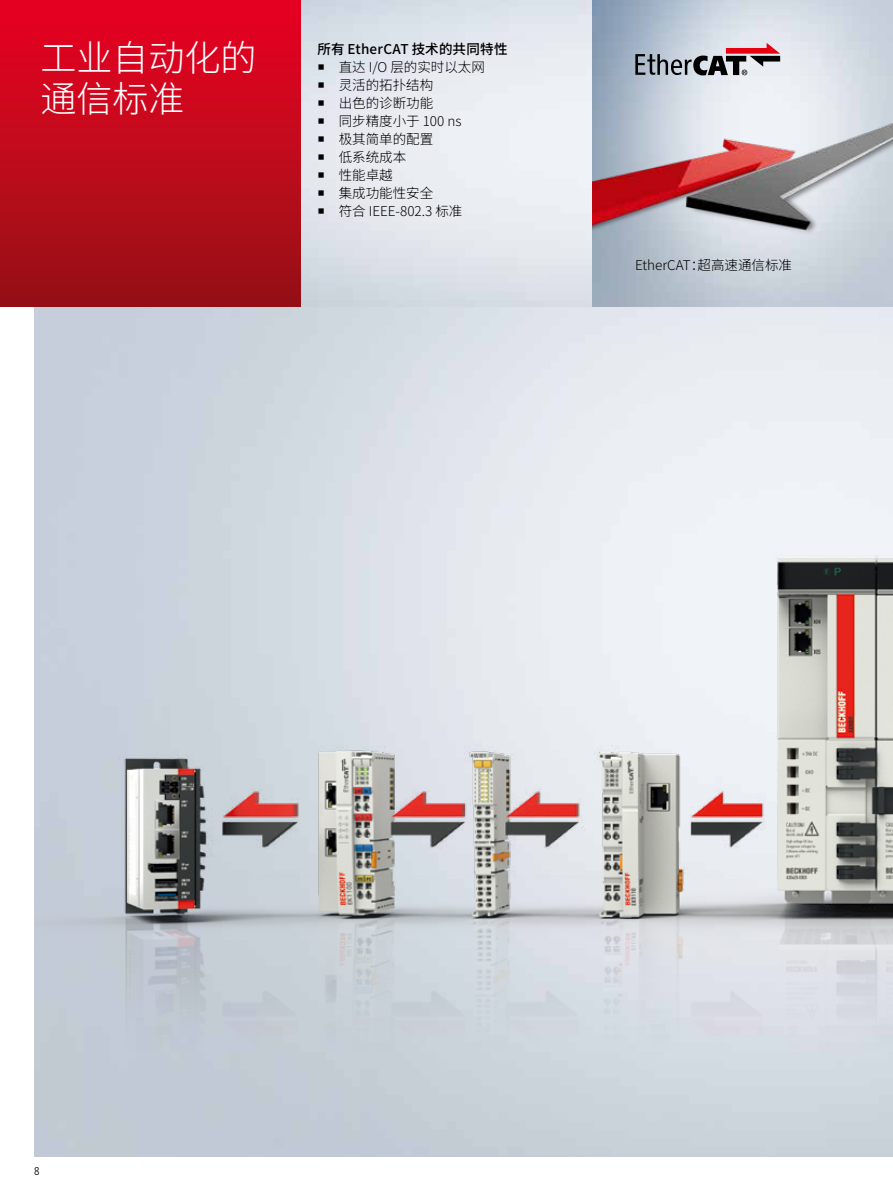
<style>
.page{position:relative;width:893px;height:1191px;background:#fff}
.page>*{position:absolute;margin:0;border:0;box-sizing:border-box;transform-origin:0 0}
.t1{font:100 36px/40.5px "Noto Sans SC";color:#fff}
.t2{font:100 13.5px/18px "Noto Sans SC";color:#000}
.t3{font:300 condensed 11.25px "Frutiger LT Pro";color:#000}
</style>
<div class="page">
<img style="left:300px;top:0;width:593px;height:306px">
<div style="left:0;top:0;width:300px;height:306px;background:linear-gradient(to bottom,#e90121,#961115)"></div>
<img style="left:34px;top:306px;width:859px;height:851px">
<img style="left:592px;top:53px;width:301px;height:244px">
<svg style="left:635px;top:43px;width:145px;height:32px;background:#9c939b"></svg>
<svg style="left:319px;top:64px;width:5px;height:6px"></svg>
<svg style="left:319px;top:82px;width:5px;height:6px"></svg>
<svg style="left:319px;top:100px;width:5px;height:6px"></svg>
<svg style="left:319px;top:118px;width:5px;height:6px"></svg>
<svg style="left:319px;top:136px;width:5px;height:6px"></svg>
<svg style="left:319px;top:154px;width:5px;height:6px"></svg>
<svg style="left:319px;top:172px;width:5px;height:6px"></svg>
<svg style="left:319px;top:190px;width:5px;height:6px"></svg>
<svg style="left:319px;top:208px;width:5px;height:6px"></svg>
<h1 class="t1" style="left:40px;top:38px;width:218px">工业自动化的通信标准</h1>
<p class="t2" style="left:339px;top:40px;width:170px;text-indent:-21px">所有 EtherCAT 技术的共同特性直达 I/O 层的实时以太网<br>灵活的拓扑结构<br>出色的诊断功能<br>同步精度小于 100 ns<br>极其简单的配置<br>低系统成本<br>性能卓越<br>集成功能性安全<br>符合 IEEE-802.3 标准</p>
<p class="t2" style="left:635px;top:256px;width:159px">EtherCAT：超高速通信标准</p>
<p class="t3" style="left:34px;top:1164px;width:7px">8</p>
</div>
